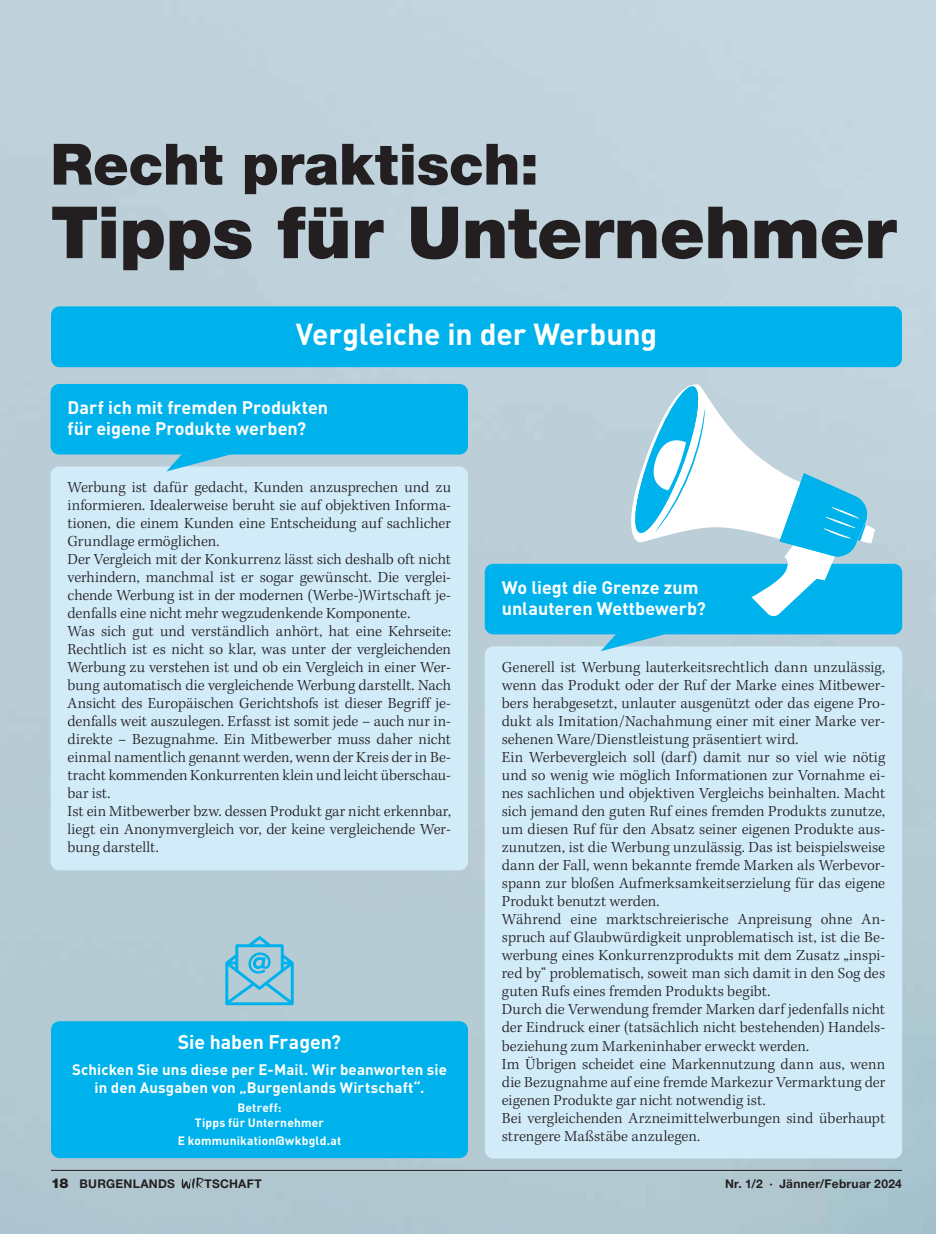
<style>
.page{position:relative;width:936px;height:1234px;background:#fff}
.page>*{position:absolute;margin:0;border:0;box-sizing:border-box;transform-origin:0 0}
.t1{font:900 72px "Helvetica Neue";letter-spacing:-.005em;color:#231f20}
.t2{font:900 57px "Helvetica Neue";letter-spacing:-.005em;color:#231f20}
.t3{font:700 30px "DIN Pro";letter-spacing:-.005em;color:#fff}
.t4{font:700 19.5px "DIN Pro";letter-spacing:-.005em;color:#fff}
.t5{font:700 18px/21.6px "DIN Pro";color:#fff}
.t6{font:300 15.75px/18px "Kepler Std";color:#231f20}
.t7{font:700 15px/18px "DIN Pro";letter-spacing:.01em;color:#fff;text-align:center}
.t8{font:700 12px/14.4px "DIN Pro";letter-spacing:.02em;color:#fff;text-align:center}
.t9{font:700 12px "Helvetica Neue";letter-spacing:.025em;color:#231f20}
.s1{font-weight:900;font-size:13.5px}
</style>
<div class="page">
<img style="left:0;top:0;width:935px;height:1233px">
<div style="left:51px;top:1020px;width:417px;height:137px;background:#00b2eb;border-radius:9px"></div>
<svg style="left:225px;top:935px;width:69px;height:69px;background:#7fc4da"></svg>
<div style="left:51px;top:466px;width:417px;height:404px;background:#d1ebf9;border-radius:9px"></div>
<div style="left:51px;top:384px;width:417px;height:70px;background:#00b2eb;border-radius:9px"></div>
<svg style="left:166px;top:454px;width:81px;height:17px"></svg>
<div style="left:484px;top:646px;width:418px;height:512px;background:#d1ebf9;border-radius:9px"></div>
<div style="left:484px;top:563px;width:418px;height:71px;background:#00b2eb;border-radius:9px"></div>
<svg style="left:600px;top:634px;width:81px;height:17px"></svg>
<div style="left:51px;top:306px;width:850px;height:61px;background:#00b2eb;border-radius:9px"></div>
<svg style="left:619px;top:383px;width:256px;height:233px"></svg>
<svg style="left:182px;top:1176px;width:22px;height:12px"></svg>
<hr style="left:51px;top:1169px;width:850px;height:1px;background:#231f20">
<h2 class="t2" style="left:51px;top:130px;width:490px">Recht praktisch:</h2>
<h1 class="t1" style="left:51px;top:189px;width:847px">Tipps für Unternehmer</h1>
<h3 class="t3" style="left:296px;top:313px;width:363px">Vergleiche in der Werbung</h3>
<p class="t5" style="left:68px;top:395px;width:262px">Darf ich mit fremden Produkten für eigene Produkte werben?</p>
<p class="t6" style="left:68px;top:478px;width:385px">Werbung ist dafür gedacht, Kunden anzusprechen und zu informieren. Idealerweise beruht sie auf objektiven Informa&shy;tionen, die einem Kunden eine Entscheidung auf sachlicher Grundlage ermöglichen.<br>Der Vergleich mit der Konkurrenz lässt sich deshalb oft nicht verhindern, manchmal ist er sogar gewünscht. Die verglei&shy;chende Werbung ist in der modernen (Werbe-)Wirtschaft je&shy;denfalls eine nicht mehr wegzudenkende Komponente.<br>Was sich gut und verständlich anhört, hat eine Kehrseite:<br>Rechtlich ist es nicht so klar, was unter der vergleichenden Werbung zu verstehen ist und ob ein Vergleich in einer Wer&shy;bung automatisch die vergleichende Werbung darstellt. Nach Ansicht des Europäischen Gerichtshofs ist dieser Begriff je&shy;denfalls weit auszulegen. Erfasst ist somit jede – auch nur in&shy;direkte – Bezugnahme. Ein Mitbewerber muss daher nicht einmal namentlich genannt werden, wenn der Kreis der in Be&shy;tracht kommenden Konkurrenten klein und leicht überschau&shy;bar ist.<br>Ist ein Mitbewerber bzw. dessen Produkt gar nicht erkennbar, liegt ein Anonymvergleich vor, der keine vergleichende Wer&shy;bung darstellt.</p>
<p class="t4" style="left:178px;top:1028px;width:165px">Sie haben Fragen?</p>
<p class="t7" style="left:72px;top:1060px;width:376px">Schicken Sie uns diese per E-Mail. Wir beanworten sie in den Ausgaben von „Burgenlands Wirtschaft“.</p>
<p class="t8" style="left:195px;top:1099px;width:131px">Betreff:<br>Tipps für Unternehmer</p>
<p class="t8" style="left:178px;top:1132px;width:165px">E kommunikation@wkbgld.at</p>
<p class="t5" style="left:501px;top:575px;width:206px">Wo liegt die Grenze zum unlauteren Wettbewerb?</p>
<p class="t6" style="left:501px;top:658px;width:385px">Generell ist Werbung lauterkeitsrechtlich dann unzulässig, wenn das Produkt oder der Ruf der Marke eines Mitbewer&shy;bers herabgesetzt, unlauter ausgenützt oder das eigene Pro&shy;dukt als Imitation/Nachahmung einer mit einer Marke ver&shy;sehenen Ware/Dienstleistung präsentiert wird.<br>Ein Werbevergleich soll (darf) damit nur so viel wie nötig und so wenig wie möglich Informationen zur Vornahme ei&shy;nes sachlichen und objektiven Vergleichs beinhalten. Macht sich jemand den guten Ruf eines fremden Produkts zunutze, um diesen Ruf für den Absatz seiner eigenen Produkte aus&shy;zunutzen, ist die Werbung unzulässig. Das ist beispielsweise dann der Fall, wenn bekannte fremde Marken als Werbevor&shy;spann zur bloßen Aufmerksamkeitserzielung für das eigene Produkt benutzt werden.<br>Während eine marktschreierische Anpreisung ohne An&shy;spruch auf Glaubwürdigkeit unproblematisch ist, ist die Be&shy;werbung eines Konkurrenzprodukts mit dem Zusatz „inspi&shy;red by“ problematisch, soweit man sich damit in den Sog des guten Rufs eines fremden Produkts begibt.<br>Durch die Verwendung fremder Marken darf jedenfalls nicht der Eindruck einer (tatsächlich nicht bestehenden) Handels&shy;beziehung zum Markeninhaber erweckt werden.<br>Im Übrigen scheidet eine Markennutzung dann aus, wenn die Bezugnahme auf eine fremde Markezur Vermarktung der eigenen Produkte gar nicht notwendig ist.<br>Bei vergleichenden Arzneimittelwerbungen sind überhaupt strengere Maßstäbe anzulegen.</p>
<p class="t9" style="left:51px;top:1176px;width:125px"><span class="s1">18</span> BURGENLANDS</p>
<p class="t9" style="left:204px;top:1176px;width:59px">TSCHAFT</p>
<p class="t9" style="left:725px;top:1176px;width:178px">Nr. 1/2 · Jänner/Februar 2024</p>
</div>
